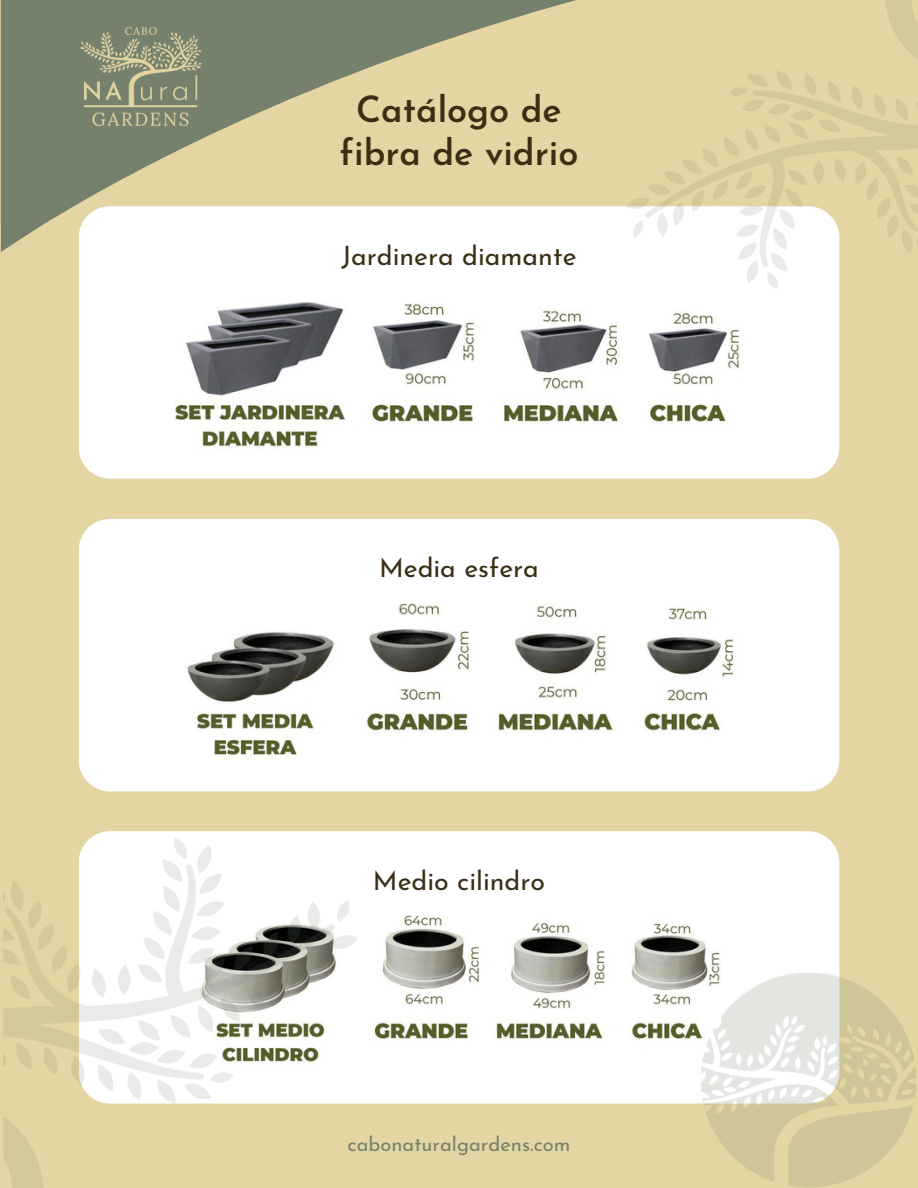
<style>
.page{position:relative;width:918px;height:1188px;background:#e4d6a3}
.page>*{position:absolute;margin:0;border:0;box-sizing:border-box;transform-origin:0 0}
.t1{font:600 36px/42.8px "Josefin Sans";color:#3a2f14;text-align:center}
.t2{font:26.7px "Josefin Sans";color:#3a2f14}
.t3{font:20.1px "Josefin Sans";color:#76816d}
</style>
<div class="page">
<div style="left:79px;top:519px;width:760px;height:272px;background:#fff"></div>
<div style="left:364px;top:831px;width:475px;height:273px;background:#fff"></div>
<svg style="left:1px;top:0;width:575px;height:224px"></svg>
<div style="left:79px;top:206px;width:760px;height:273px;background:#fff"></div>
<img style="left:175px;top:298px;width:569px;height:155px">
<img style="left:180px;top:599px;width:559px;height:160px">
<img style="left:364px;top:911px;width:358px;height:163px">
<img style="left:79px;top:27px;width:124px;height:101px">
<img style="left:620px;top:0;width:298px;height:340px">
<img style="left:3px;top:775px;width:361px;height:413px">
<img style="left:700px;top:970px;width:216px;height:218px">
<p class="t1" style="left:340px;top:92px;width:240px">Catálogo de fibra de vidrio</p>
<p class="t2" style="left:341px;top:245px;width:237px">Jardinera diamante</p>
<p class="t2" style="left:379px;top:557px;width:161px">Media esfera</p>
<p class="t2" style="left:373px;top:870px;width:174px">Medio cilindro</p>
<p class="t3" style="left:348px;top:1136px;width:224px">cabonaturalgardens.com</p>
</div>
